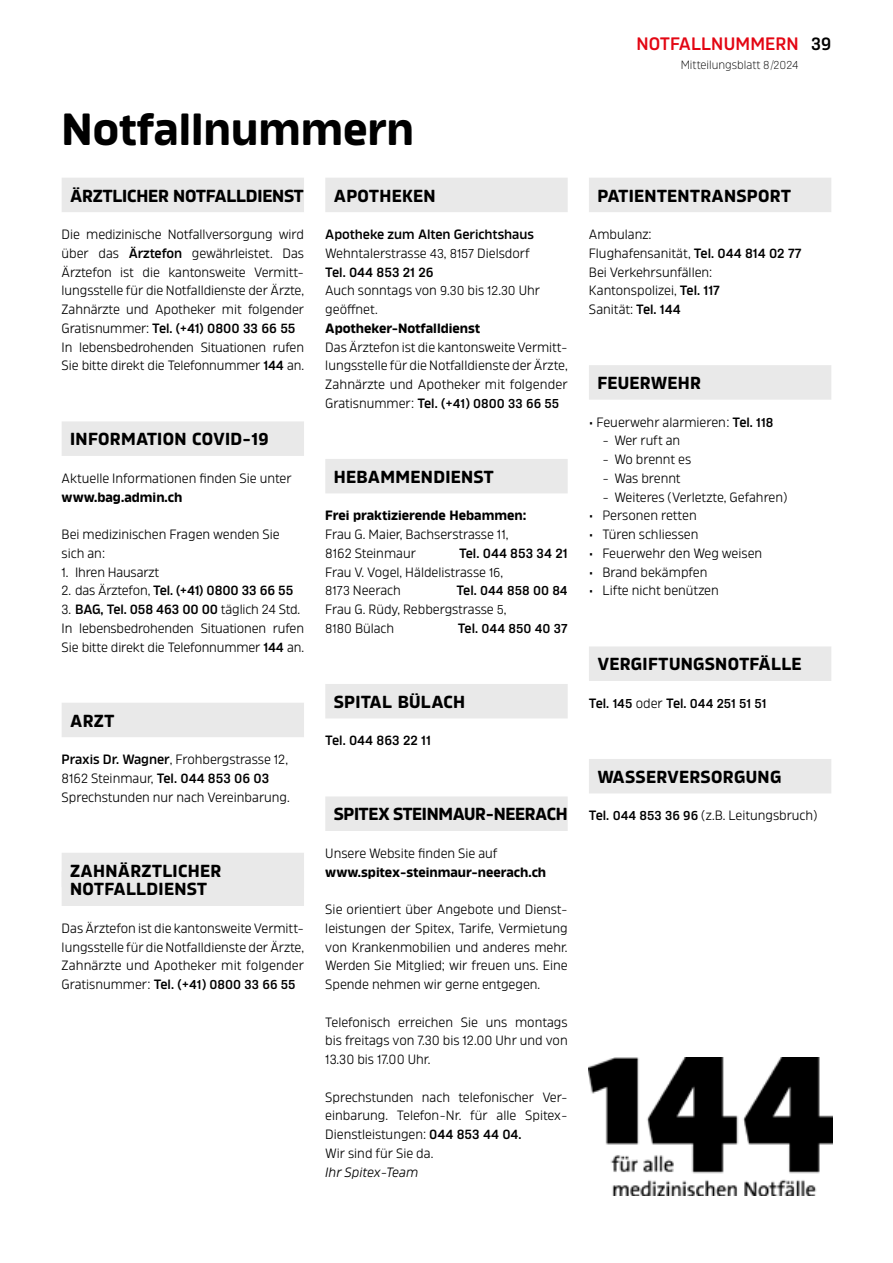
<style>
.page{position:relative;width:893px;height:1263px;background:#fff}
.page>*{position:absolute;margin:0;border:0;box-sizing:border-box;transform-origin:0 0}
.t1{font:700 45px "Amfibia";color:#000}
.t2{font:600 18px "Amfibia";color:#e30613}
.t3{font:600 18px "Amfibia";color:#000}
.t4{font:700 17.4px/18.8px "Amfibia";letter-spacing:.01em;color:#000}
.t5{font:700 17.4px "Amfibia";letter-spacing:-.015em;color:#000}
.t6{font:700 17.4px "Amfibia";letter-spacing:-.02em;color:#000}
.t7{font:13.5px/18.8px "Amfibia";letter-spacing:-.005em;color:#000}
.t8{font:700 13.5px "Amfibia";color:#000}
.t9{font:600 13.5px "Amfibia";letter-spacing:-.01em;color:#000}
.t10{font:italic 13.5px "Amfibia";color:#000}
.t11{font:600 13.05px "Amfibia";color:#000}
.t12{font:300 12px "Amfibia";color:#000}
.s1{font-weight:600}
.s2{font-size:18px}
.s3{font-weight:400}
.s4{font-weight:600;font-size:13.05px}
.s5{font-size:13.05px}
.s6{font-size:13.5px}
.s7{font-size:11.7px}
.s8{font-weight:400;font-size:13.5px}
</style>
<div class="page">
<img style="left:589px;top:1058px;width:243px;height:137px">
<div style="left:62px;top:178px;width:242px;height:34px;background:#e9e9e9"></div>
<div style="left:62px;top:421px;width:242px;height:35px;background:#e9e9e9"></div>
<div style="left:62px;top:703px;width:242px;height:34px;background:#e9e9e9"></div>
<div style="left:62px;top:853px;width:242px;height:34px;background:#e9e9e9"></div>
<div style="left:62px;top:871px;width:242px;height:35px;background:#e9e9e9"></div>
<div style="left:325px;top:178px;width:243px;height:34px;background:#e9e9e9"></div>
<div style="left:325px;top:459px;width:243px;height:34px;background:#e9e9e9"></div>
<div style="left:325px;top:684px;width:243px;height:34px;background:#e9e9e9"></div>
<div style="left:325px;top:796px;width:243px;height:35px;background:#e9e9e9"></div>
<div style="left:589px;top:178px;width:242px;height:34px;background:#e9e9e9"></div>
<div style="left:589px;top:365px;width:242px;height:35px;background:#e9e9e9"></div>
<div style="left:589px;top:646px;width:242px;height:35px;background:#e9e9e9"></div>
<div style="left:589px;top:759px;width:242px;height:34px;background:#e9e9e9"></div>
<h1 class="t1" style="left:62px;top:103px;width:354px">Notfallnummern</h1>
<p class="t5" style="left:70px;top:185px;width:235px">ÄRZTLICHER NOTFALLDIENST</p>
<p class="t7" style="left:62px;top:225px;width:244px">Die medizinische Notfallversorgung wird über das <span class="s1">Ärztefon</span> gewährleistet. Das Ärztefon ist die kantonsweite Vermitt&shy;lungsstelle für die Notfalldienste der Ärzte, Zahnärzte und Apotheker mit folgender Gratisnummer: <span class="s1">Tel. (+41) 0800 33 66 55<br></span>In lebensbedrohenden Situationen rufen Sie bitte direkt die Telefonnummer <span class="s1">144</span> an.</p>
<p class="t4" style="left:70px;top:430px;width:200px">INFORMATION COVID<span class="s2">-</span>19</p>
<p class="t7" style="left:62px;top:469px;width:232px">Aktuelle Informationen finden Sie unter</p>
<p class="t8" style="left:62px;top:489px;width:122px">www.bag.admin.ch</p>
<p class="t7" style="left:62px;top:525px;width:220px">Bei medizinischen Fragen wenden Sie sich an:</p>
<p class="t7" style="left:62px;top:562px;width:99px">1. Ihren Hausarzt</p>
<p class="t9" style="left:62px;top:583px;width:233px"><span class="s3">2. das Ärztefon,</span> Tel. (+41) 0800 33 66 55</p>
<p class="t7" style="left:62px;top:600px;width:244px">3. <span class="s1">BAG, Tel. 058 463 00 00</span> täglich 24 Std.<br>In lebensbedrohenden Situationen rufen<br>Sie bitte direkt die Telefonnummer <span class="s1">144</span> an.</p>
<p class="t4" style="left:70px;top:711px;width:46px">ARZT</p>
<p class="t7" style="left:62px;top:750px;width:230px"><span class="s1">Praxis Dr. Wagner</span>, Frohbergstrasse 12,<br>8162 Steinmaur, <span class="s1">Tel. 044 853 06 03<br></span>Sprechstunden nur nach Vereinbarung.</p>
<p class="t4" style="left:70px;top:861px;width:153px">ZAHNÄRZTLICHER<br>NOTFALLDIENST</p>
<p class="t7" style="left:62px;top:919px;width:244px;text-align:justify">Das Ärztefon ist die kantonsweite Vermitt&shy;lungsstelle für die Notfalldienste der Ärzte, Zahnärzte und Apotheker mit folgender Gratisnummer: <span class="s1">Tel. (+</span><span class="s4">41</span><span class="s1">)</span> <span class="s4">0800 33 66 55</span></p>
<p class="t4" style="left:334px;top:186px;width:103px">APOTHEKEN</p>
<p class="t7" style="left:325px;top:225px;width:216px"><span class="s1">Apotheke zum Alten Gerichtshaus<br></span>Wehntalerstrasse <span class="s5">43</span>, <span class="s5">8157</span> Dielsdorf<br><span class="s1">Tel. 044 853 21 26<br></span>Auch sonntags von <span class="s5">9</span>.<span class="s5">30</span> bis <span class="s5">12</span>.<span class="s5">30</span> Uhr geöffnet.</p>
<p class="t8" style="left:325px;top:320px;width:156px">Apotheker-Notfalldienst</p>
<p class="t7" style="left:325px;top:337px;width:244px;text-align:justify">Das Ärztefon ist die kantonsweite Vermitt&shy;lungsstelle für die Notfalldienste der Ärzte, Zahnärzte und Apotheker mit folgender Gratisnummer: <span class="s1">Tel. (+</span><span class="s4">41</span><span class="s1">)</span> <span class="s4">0800 33 66 55</span></p>
<p class="t4" style="left:334px;top:467px;width:162px">HEBAMMENDIENST</p>
<p class="t8" style="left:325px;top:508px;width:203px">Frei praktizierende Hebammen:</p>
<p class="t7" style="left:325px;top:525px;width:185px">Frau G. Maier, Bachserstrasse 11,<br>8162 Steinmaur</p>
<p class="t7" style="left:325px;top:544px;width:244px;text-indent:134px"><span class="s1">Tel. 044 853 34 21<br></span>Frau V. Vogel, Häldelistrasse <span class="s5">16</span>,<br><span class="s5">8173</span> Neerach</p>
<p class="t11" style="left:456px;top:583px;width:113px"><span class="s6">Tel.</span> 044 858 00 84</p>
<p class="t7" style="left:325px;top:600px;width:183px">Frau G. Rüdy, Rebbergstrasse <span class="s5">5</span>,<br><span class="s5">8180</span> Bülach</p>
<p class="t11" style="left:458px;top:621px;width:111px"><span class="s6">Tel.</span> 044 850 40 37</p>
<p class="t4" style="left:334px;top:692px;width:133px">SPITAL BÜLACH</p>
<p class="t9" style="left:325px;top:733px;width:107px">Tel. 044 863 22 11</p>
<p class="t6" style="left:334px;top:804px;width:235px">SPITEX STEINMAUR<span class="s2">-</span>NEERACH</p>
<p class="t7" style="left:325px;top:844px;width:174px">Unsere Website finden Sie auf</p>
<p class="t8" style="left:325px;top:864px;width:222px">www.spitex-steinmaur-neerach.ch</p>
<p class="t7" style="left:325px;top:900px;width:244px;text-align:justify">Sie orientiert über Angebote und Dienst&shy;leistungen der Spitex, Tarife, Vermietung von Krankenmobilien und anderes mehr.<br>Werden Sie Mitglied; wir freuen uns. Eine Spende nehmen wir gerne entgegen.</p>
<p class="t7" style="left:325px;top:1012px;width:244px;text-align:justify">Telefonisch erreichen Sie uns montags bis freitags von 7.30 bis 12.00 Uhr und von 13.30 bis 17.00 Uhr.</p>
<p class="t7" style="left:325px;top:1087px;width:244px">Sprechstunden nach telefonischer Ver&shy;einbarung. Telefon-Nr. für alle Spitex-Dienstleistungen: <span class="s1">044 853 44 04.<br></span>Wir sind für Sie da.</p>
<p class="t10" style="left:325px;top:1164px;width:94px">Ihr Spitex-Team</p>
<h2 class="t2" style="left:636px;top:33px;width:164px">NOTFALLNUMMERN</h2>
<p class="t12" style="left:681px;top:58px;width:119px">Mitteilungsblatt <span class="s7">8</span>/<span class="s7">2024</span></p>
<h2 class="t3" style="left:811px;top:33px;width:22px">39</h2>
<p class="t4" style="left:597px;top:186px;width:195px">PATIENTENTRANSPORT</p>
<p class="t7" style="left:589px;top:225px;width:214px">Ambulanz:<br>Flughafensanität, <span class="s1">Tel. 044 814 02 77<br></span>Bei Verkehrsunfällen:<br>Kantonspolizei, <span class="s1">Tel. 117<br></span>Sanität: <span class="s1">Tel. 144</span></p>
<p class="t4" style="left:597px;top:374px;width:105px">FEUERWEHR</p>
<p class="t7" style="left:589px;top:412px;width:186px">• Feuerwehr alarmieren: <span class="s1">Tel.</span> <span class="s4">118</span></p>
<p class="t7" style="left:602px;top:431px;width:79px">- Wer ruft an</p>
<p class="t7" style="left:602px;top:450px;width:90px">- Wo brennt es</p>
<p class="t7" style="left:602px;top:469px;width:80px">- Was brennt</p>
<p class="t7" style="left:602px;top:487px;width:187px">- Weiteres (Verletzte, Gefahren)</p>
<p class="t7" style="left:589px;top:506px;width:109px">• Personen retten</p>
<p class="t7" style="left:589px;top:525px;width:111px">• Türen schliessen</p>
<p class="t7" style="left:589px;top:544px;width:175px">• Feuerwehr den Weg weisen</p>
<p class="t7" style="left:589px;top:562px;width:120px">• Brand bekämpfen</p>
<p class="t7" style="left:589px;top:581px;width:131px">• Lifte nicht benützen</p>
<p class="t4" style="left:597px;top:655px;width:206px">VERGIFTUNGSNOTFÄLLE</p>
<p class="t11" style="left:589px;top:696px;width:179px"><span class="s6">Tel.</span> 145 <span class="s8">oder</span> <span class="s6">Tel.</span> 044 251 51 51</p>
<p class="t4" style="left:597px;top:767px;width:185px">WASSERVERSORGUNG</p>
<p class="t7" style="left:589px;top:806px;width:230px"><span class="s1">Tel.</span> <span class="s4">044 853 36 96</span> (z.B. Leitungsbruch)</p>
</div>
